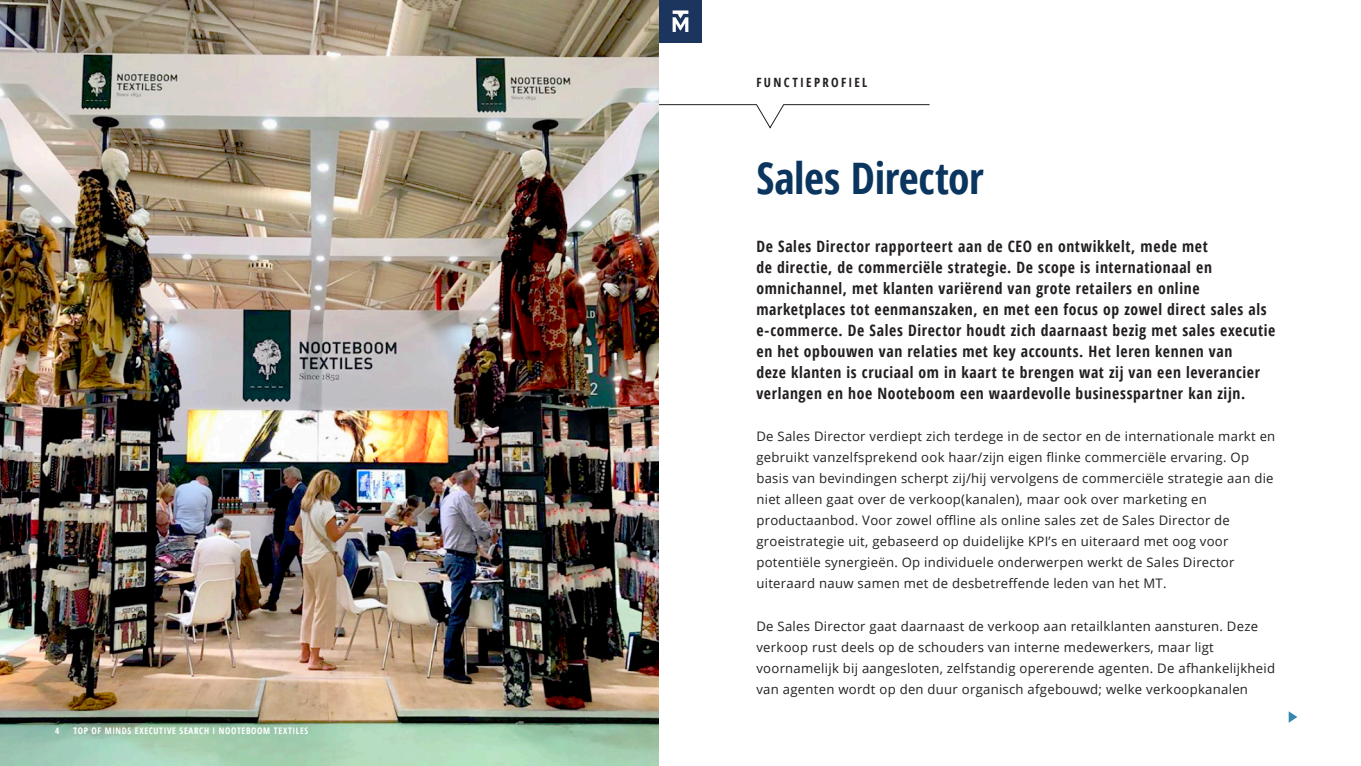
<style>
.page{position:relative;width:1361px;height:766px;background:#fff}
.page>*{position:absolute;margin:0;border:0;box-sizing:border-box;transform-origin:0 0}
.Page_header_kopie{font:700 condensed 43.42px "Open Sans";letter-spacing:-.01em;color:#0a355e}
.t1{font:700 condensed 15.67px/21px "Open Sans";letter-spacing:.04em;color:#231f20}
.t2{font:13.12px/21px "Open Sans";letter-spacing:.02em;color:#231f20}
.t3{font:700 condensed 12.75px "Open Sans";letter-spacing:.18em;color:#231f20}
.t4{font:700 condensed 9px "Open Sans";letter-spacing:.07em;color:#fff}
</style>
<div class="page">
<svg style="left:658px;top:104px;width:272px;height:24px"></svg>
<img style="left:0;top:0;width:658px;height:765px">
<svg style="left:1288px;top:711px;width:9px;height:11px"></svg>
<div style="left:659px;top:0;width:43px;height:43px;background:#1c355e"></div>
<svg style="left:672px;top:10px;width:16px;height:22px"></svg>
<p class="t4" style="left:55px;top:724px;width:6px">4</p>
<p class="t4" style="left:73px;top:724px;width:236px">TOP OF MINDS EXECUTIVE SEARCH I NOOTEBOOM TEXTILES</p>
<p class="t3" style="left:756px;top:73px;width:112px">FUNCTIEPROFIEL</p>
<p class="Page_header_kopie" style="left:756px;top:148px;width:229px">Sales Director</p>
<p class="t1" style="left:756px;top:235px;width:520px">De Sales Director rapporteert aan de CEO en ontwikkelt, mede met<br>de directie, de commerciële strategie. De scope is internationaal en omnichannel, met klanten variërend van grote retailers en online marketplaces tot eenmanszaken, en met een focus op zowel direct sales als e-commerce. De Sales Director houdt zich daarnaast bezig met sales executie en het opbouwen van relaties met key accounts. Het leren kennen van<br>deze klanten is cruciaal om in kaart te brengen wat zij van een leverancier verlangen en hoe Nooteboom een waardevolle businesspartner kan zijn.</p>
<p class="t2" style="left:756px;top:425px;width:520px">De Sales Director verdiept zich terdege in de sector en de internationale markt en gebruikt vanzelfsprekend ook haar/zijn eigen flinke commerciële ervaring. Op basis van bevindingen scherpt zij/hij vervolgens de commerciële strategie aan die niet alleen gaat over de verkoop(kanalen), maar ook over marketing en productaanbod. Voor zowel offline als online sales zet de Sales Director de groeistrategie uit, gebaseerd op duidelijke KPI’s en uiteraard met oog voor potentiële synergieën. Op individuele onderwerpen werkt de Sales Director uiteraard nauw samen met de desbetreffende leden van het MT.</p>
<p class="t2" style="left:756px;top:614px;width:520px">De Sales Director gaat daarnaast de verkoop aan retailklanten aansturen. Deze verkoop rust deels op de schouders van interne medewerkers, maar ligt voornamelijk bij aangesloten, zelfstandig opererende agenten. De afhankelijkheid van agenten wordt op den duur organisch afgebouwd; welke verkoopkanalen</p>
</div>
